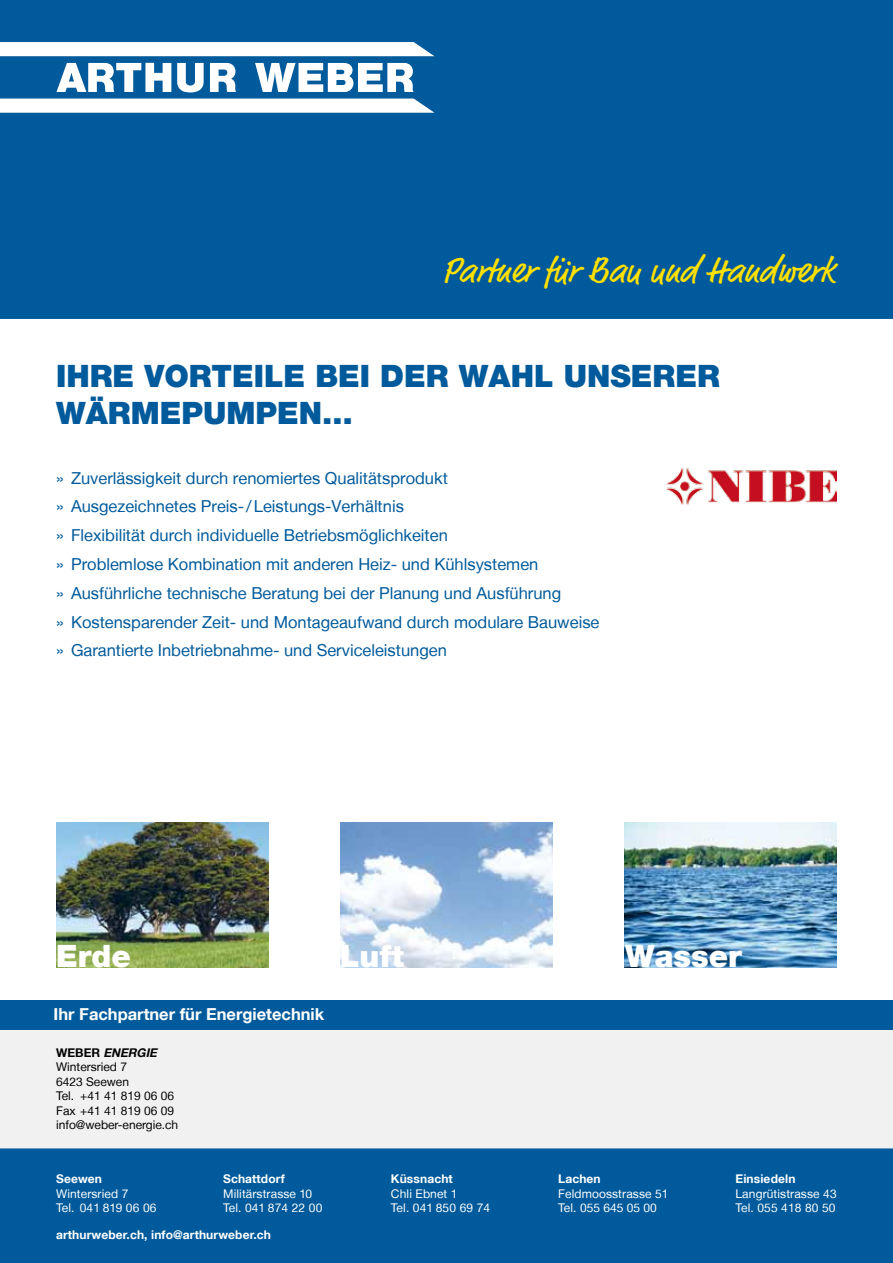
<style>
.page{position:relative;width:893px;height:1263px;background:#fff}
.page>*{position:absolute;margin:0;border:0;box-sizing:border-box;transform-origin:0 0}
.t1{font:36px "Market";color:#ffe000}
.t2{font:900 30.75px/36.9px "Helvetica Neue LT";color:#005a9b}
.t3{font:900 30.75px "Helvetica Neue LT";color:#fff}
.t4{font:16.5px/28.8px "Helvetica Neue LT";color:#005a9b}
.t5{font:700 16.5px "Helvetica Neue LT";color:#fff}
.t6{font:12px/14.4px "Helvetica Neue LT";letter-spacing:.01em;color:#fff}
.t7{font:12px/14.4px "Helvetica Neue LT";color:#000}
.t8{font:700 12px "Helvetica Neue LT";letter-spacing:.01em;color:#fff}
.s1{font-weight:700}
.s2{font-weight:700;font-style:italic}
</style>
<div class="page">
<div style="left:0;top:0;width:893px;height:319px;background:#005a9b"></div>
<div style="left:0;top:0;width:476px;height:155px;background:#005a9b"></div>
<svg style="left:0;top:42px;width:434px;height:14px;background:#f8fafc"></svg>
<svg style="left:0;top:99px;width:434px;height:14px;background:#f4f8fa"></svg>
<svg style="left:177px;top:63px;width:27px;height:29px"></svg>
<svg style="left:210px;top:63px;width:26px;height:29px"></svg>
<svg style="left:56px;top:63px;width:115px;height:29px"></svg>
<svg style="left:255px;top:63px;width:159px;height:29px"></svg>
<div style="left:0;top:1148px;width:893px;height:115px;background:#005a9b"></div>
<img style="left:666px;top:467px;width:171px;height:38px">
<div style="left:0;top:1013px;width:893px;height:135px;background:#f1f1f1"></div>
<div style="left:0;top:1000px;width:893px;height:30px;background:#005a9b"></div>
<img style="left:56px;top:823px;width:213px;height:144px">
<img style="left:340px;top:823px;width:213px;height:144px">
<img style="left:624px;top:823px;width:213px;height:144px">
<h1 class="t1" style="left:442px;top:249px;width:394px">Partner für Bau und Handwerk</h1>
<h2 class="t2" style="left:56px;top:358px;width:665px">IHRE VORTEILE BEI DER WAHL UNSERER<br>WÄRMEPUMPEN…</h2>
<p class="t4" style="left:56px;top:463px;width:545px">» Zuverlässigkeit durch renomiertes Qualitätsprodukt<br>» Ausgezeichnetes Preis-/Leistungs-Verhältnis<br>» Flexibilität durch individuelle Betriebsmöglichkeiten<br>» Problemlose Kombination mit anderen Heiz- und Kühlsystemen<br>» Ausführliche technische Beratung bei der Planung und Ausführung<br>» Kostensparender Zeit- und Montageaufwand durch modulare Bauweise » Garantierte Inbetriebnahme- und Serviceleistungen</p>
<h2 class="t3" style="left:56px;top:938px;width:76px">Erde</h2>
<h2 class="t3" style="left:340px;top:938px;width:65px">Luft</h2>
<h2 class="t3" style="left:625px;top:938px;width:118px">Wasser</h2>
<p class="t5" style="left:54px;top:1004px;width:272px">Ihr Fachpartner für Energietechnik</p>
<p class="t7" style="left:56px;top:1045px;width:124px"><span class="s1">W E B E R</span> <span class="s2">ENERGIE<br></span>Wintersried 7<br>6423 Seewen<br>Tel. +41 41 819 06 06<br>Fax +41 41 819 06 09 info@weber-energie.ch</p>
<p class="t8" style="left:56px;top:1171px;width:47px">Seewen</p>
<p class="t6" style="left:56px;top:1186px;width:102px">Wintersried 7<br>Tel. 041 819 06 06</p>
<p class="t8" style="left:223px;top:1171px;width:63px">Schattdorf</p>
<p class="t6" style="left:223px;top:1186px;width:101px">Militärstrasse 10<br>Tel. 041 874 22 00</p>
<p class="t8" style="left:56px;top:1227px;width:216px">arthurweber.ch, info@arthurweber.ch</p>
<p class="t8" style="left:391px;top:1171px;width:63px">Küssnacht</p>
<p class="t6" style="left:391px;top:1186px;width:101px">Chli Ebnet 1<br>Tel. 041 850 69 74</p>
<p class="t8" style="left:558px;top:1171px;width:44px">Lachen</p>
<p class="t6" style="left:558px;top:1186px;width:112px">Feldmoosstrasse 51<br>Tel. 055 645 05 00</p>
<p class="t8" style="left:735px;top:1171px;width:61px">Einsiedeln</p>
<p class="t6" style="left:735px;top:1186px;width:103px">Langrütistrasse 43<br>Tel. 055 418 80 50</p>
</div>
